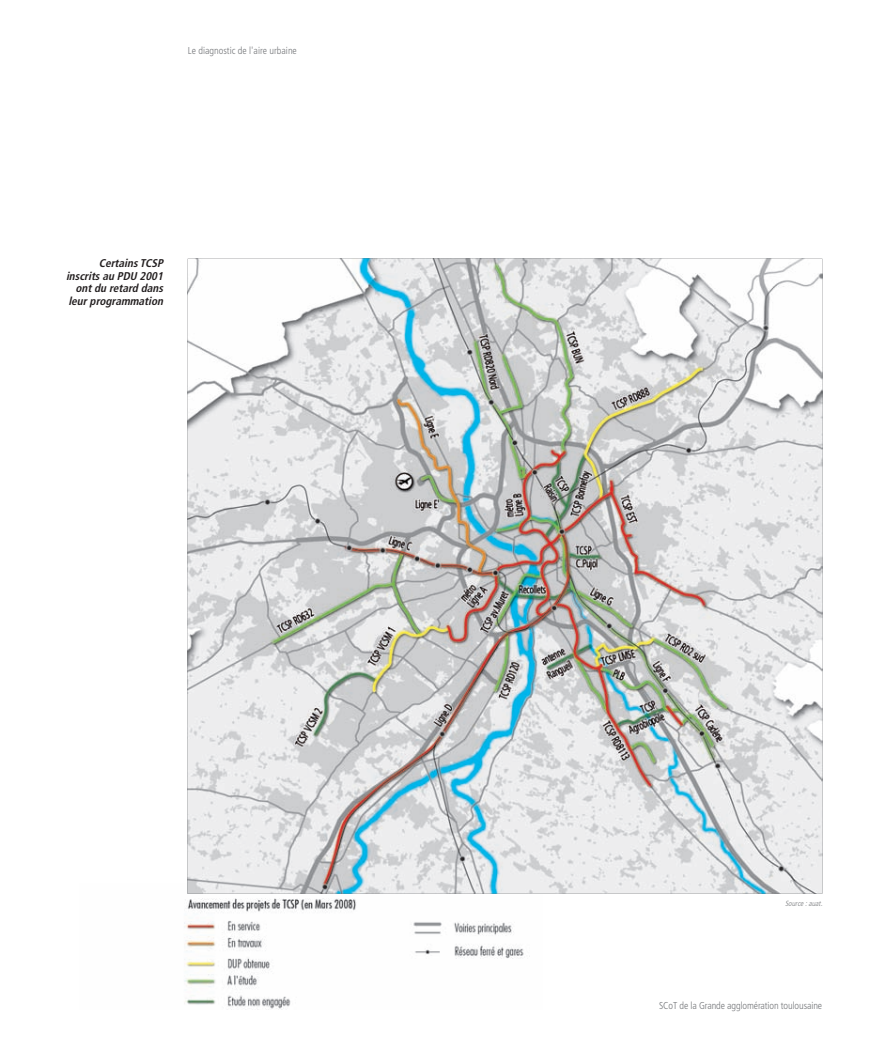
<style>
.page{position:relative;width:886px;height:1053px;background:#fff}
.page>*{position:absolute;margin:0;border:0;box-sizing:border-box;transform-origin:0 0}
.t1{font:italic 700 condensed 11.25px/12.5px "Frutiger LT Std";color:#231f20;text-align:right}
.t2{font:300 condensed 10px "Frutiger LT Std";letter-spacing:-.01em;color:#76787b}
.t3{font:italic 300 condensed 7.5px "Frutiger LT Std";color:#76787b}
</style>
<div class="page">
<img style="left:184px;top:883px;width:358px;height:126px">
<svg style="left:188px;top:259px;width:634px;height:634px;background:#d2d5d5"></svg>
<p class="t2" style="left:188px;top:44px;width:111px">Le diagnostic de l'aire urbaine</p>
<p class="t1" style="left:66px;top:257px;width:101px">CertainsTCSP inscritsau PDU 2001 ontdu retard dans leurprogrammation</p>
<p class="t3" style="left:785px;top:898px;width:41px">Source:auat.</p>
<p class="t2" style="left:659px;top:1000px;width:165px">SCoT de la Grande agglomération toulousaine</p>
</div>
